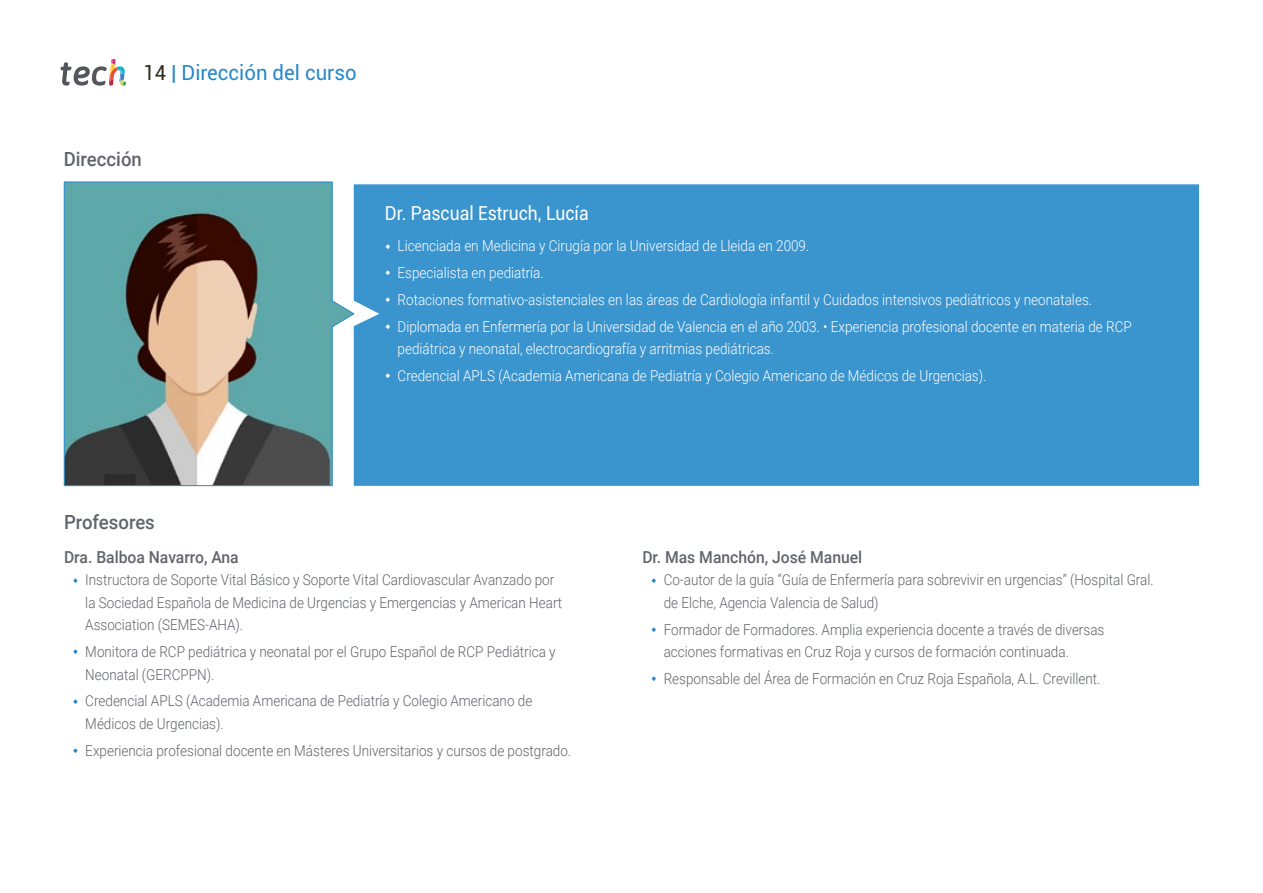
<style>
.page{position:relative;width:1263px;height:893px;background:#fff}
.page>*{position:absolute;margin:0;border:0;box-sizing:border-box;transform-origin:0 0}
.t1{font:21px "Roboto";color:#2488c9}
.t2{font:19.5px "Roboto";color:#fff;scale:.9 1}
.t3{font:500 19.5px "Roboto";color:#61646a;scale:.95 1}
.t4{font:500 16.5px "Roboto";color:#61646a;scale:.95 1}
.t5{font:300 15px/22.5px "Roboto";color:#61646a;scale:.9 1}
.t6{font:300 15px/26.7px "Roboto";color:#fff;scale:.9 1}
.s1{color:#312e20}
</style>
<div class="page">
<div style="left:355px;top:184px;width:844px;height:302px;background:#3a94ce"></div>
<svg style="left:64px;top:182px;width:291px;height:304px;background:#799692"></svg>
<svg style="left:61px;top:59px;width:65px;height:27px"></svg>
<svg style="left:386px;top:244px;width:4px;height:5px"></svg>
<svg style="left:386px;top:270px;width:4px;height:5px"></svg>
<svg style="left:386px;top:297px;width:4px;height:5px"></svg>
<svg style="left:386px;top:324px;width:4px;height:5px"></svg>
<svg style="left:386px;top:373px;width:4px;height:5px"></svg>
<h1 class="t1" style="left:144px;top:57px;width:215px"><span class="s1">14</span> | Dirección del curso</h1>
<h2 class="t3" style="left:64px;top:145px;width:84px">Dirección</h2>
<h2 class="t3" style="left:64px;top:509px;width:97px">Profesores</h2>
<h2 class="t2" style="left:385px;top:199px;width:228px">Dr. Pascual Estruch, Lucía</h2>
<p class="t6" style="left:398px;top:232px;width:817px">Licenciada en Medicina y Cirugía por la Universidad de Lleida en 2009.<br>Especialista en pediatría.<br>Rotaciones formativo-asistenciales en las áreas de Cardiología infantil y Cuidados intensivos pediátricos y neonatales.<br>Diplomada en Enfermería por la Universidad de Valencia en el año 2003. • Experiencia profesional docente en materia de RCP</p>
<p class="t6" style="left:398px;top:335px;width:656px">pediátrica y neonatal, electrocardiografía y arritmias pediátricas.<br>Credencial APLS (Academia Americana de Pediatría y Colegio Americano de Médicos de Urgencias).</p>
<p class="t4" style="left:64px;top:546px;width:185px">Dra. Balboa Navarro, Ana</p>
<p class="t5" style="left:85px;top:568px;width:531px">Instructora de Soporte Vital Básico y Soporte Vital Cardiovascular Avanzado por la Sociedad Española de Medicina de Urgencias y Emergencias y American Heart<br>Association (SEMES-AHA).</p>
<p class="t5" style="left:85px;top:640px;width:524px">Monitora de RCP pediátrica y neonatal por el Grupo Español de RCP Pediátrica y<br>Neonatal (GERCPPN).</p>
<p class="t5" style="left:85px;top:689px;width:498px">Credencial APLS (Academia Americana de Pediatría y Colegio Americano de<br>Médicos de Urgencias).</p>
<p class="t5" style="left:85px;top:738px;width:541px">Experiencia profesional docente en Másteres Universitarios y cursos de postgrado.</p>
<p class="t4" style="left:642px;top:546px;width:233px">Dr. Mas Manchón, José Manuel</p>
<p class="t5" style="left:664px;top:568px;width:546px">Co-autor de la guía “Guía de Enfermería para sobrevivir en urgencias” (Hospital Gral. de Elche, Agencia Valencia de Salud)</p>
<p class="t5" style="left:664px;top:617px;width:491px">Formador de Formadores. Amplia experiencia docente a través de diversas acciones formativas en Cruz Roja y cursos de formación continuada.</p>
<p class="t5" style="left:664px;top:667px;width:487px">Responsable del Área de Formación en Cruz Roja Española, A.L. Crevillent.</p>
</div>
